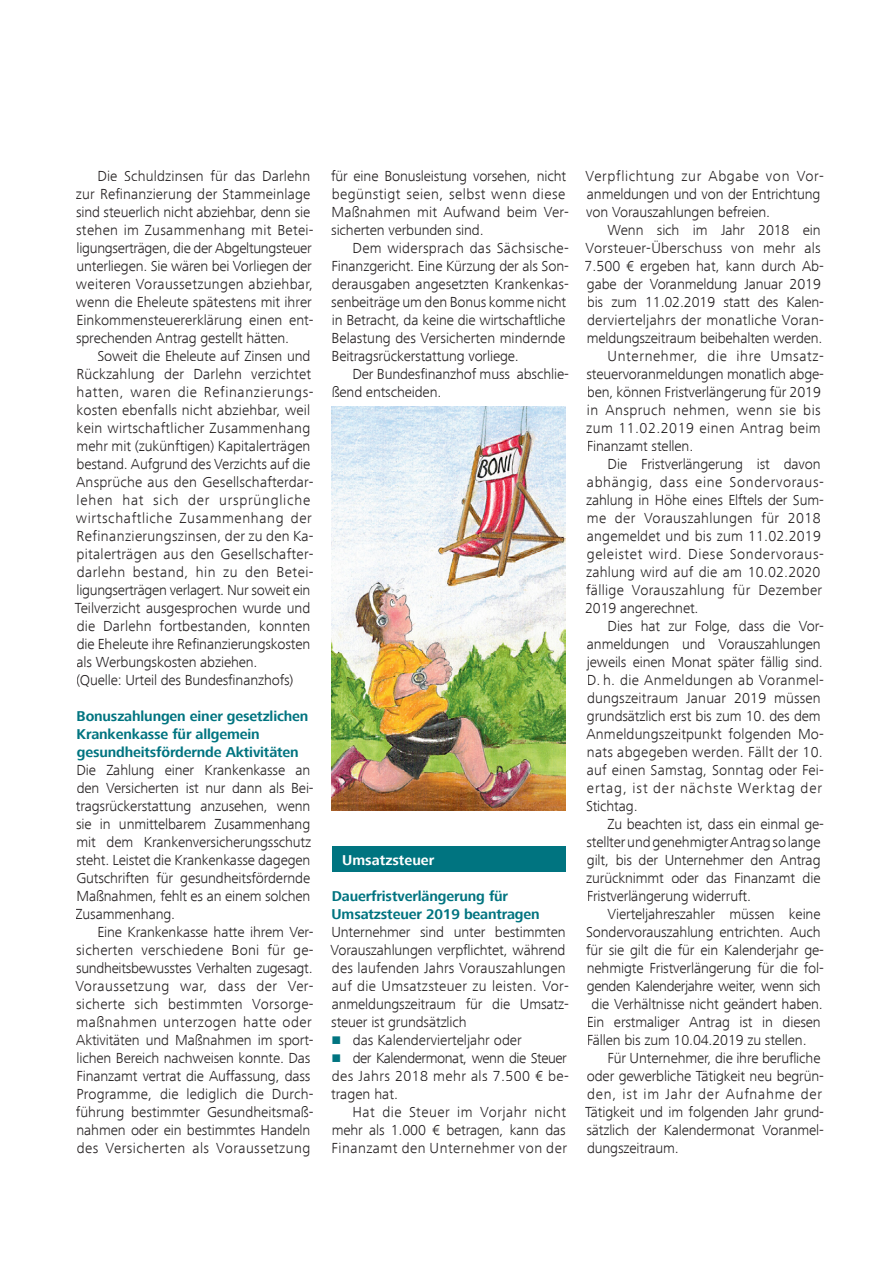
<style>
.page{position:relative;width:893px;height:1263px;background:#fff}
.page>*{position:absolute;margin:0;border:0;box-sizing:border-box;transform-origin:0 0}
.t1{font:300 15px/18px "Frutiger Next Com";letter-spacing:-.01em;color:#231f20}
.t2{font:300 15px/18px "Frutiger Next Com";letter-spacing:.01em;color:#231f20}
.t3{font:300 15px "Frutiger Next Com";letter-spacing:.02em;color:#231f20}
.t4{font:300 15px "Frutiger Next Com";letter-spacing:.04em;color:#231f20}
.t5{font:300 15px "Frutiger Next Com";letter-spacing:.03em;color:#231f20}
.t6{font:300 15px "Frutiger Next Com";letter-spacing:-.03em;color:#231f20}
.t7{font:300 15px "Frutiger Next Com";letter-spacing:.06em;color:#231f20}
.t8{font:300 15px "Frutiger Next Com";letter-spacing:.05em;color:#231f20}
.t9{font:700 14.7px/18px "Frutiger Next Com";letter-spacing:-.01em;color:#007480}
.t10{font:700 14.7px "Frutiger Next Com";color:#fff}
.s1{color:#007480}
</style>
<div class="page">
<div style="left:332px;top:847px;width:234px;height:25px;background:#007480"></div>
<img style="left:332px;top:406px;width:234px;height:404px">
<p class="t1" style="left:76px;top:167px;width:239px;text-indent:21px">Die Schuldzinsen für das Darlehn zur Refinanzierung der Stammeinlage sind steuerlich nicht abziehbar, denn sie stehen im Zusammenhang mit Betei&shy;ligungserträgen, die der Abgeltungsteuer unterliegen. Sie wären bei Vorliegen der weiteren Voraussetzungen abziehbar, wenn die Eheleute spätestens mit ihrer Einkommensteuererklärung einen ent&shy;sprechenden Antrag gestellt hätten.</p>
<p class="t2" style="left:75px;top:347px;width:240px;text-indent:23px">Soweit die Eheleute auf Zinsen und Rückzahlung der Darlehn verzichtet hatten, waren die Refinanzierungs&shy;kosten ebenfalls nicht abziehbar, weil kein wirtschaftlicher Zusammenhang mehr mit (zukünftigen) Kapitalerträgen bestand. Aufgrund des Verzichts auf die Ansprüche aus den Gesellschafterdar&shy;lehen hat sich der ursprüngliche wirtschaftliche Zusammenhang der Refinanzierungszinsen, der zu den Ka&shy;pitalerträgen aus den Gesellschafter&shy;darlehn bestand, hin zu den Betei&shy;ligungserträgen verlagert. Nur soweit ein Teilverzicht ausgesprochen wurde und die Darlehn fortbestanden, konnten die Eheleute ihre Refinanzierungskosten als Werbungskosten abziehen.<br>(Quelle: Urteil des Bundesfinanzhofs)</p>
<p class="t9" style="left:77px;top:707px;width:233px">Bonuszahlungen einer gesetzlichen<br>Krankenkasse für allgemein gesundheitsfördernde Aktivitäten</p>
<p class="t1" style="left:76px;top:761px;width:240px">Die Zahlung einer Krankenkasse an den Versicherten ist nur dann als Bei&shy;tragsrückerstattung anzusehen, wenn sie in unmittelbarem Zusammenhang mit dem Krankenversicherungsschutz steht. Leistet die Krankenkasse dagegen Gutschriften für gesundheitsfördernde Maßnahmen, fehlt es an einem solchen Zusammenhang.</p>
<p class="t1" style="left:75px;top:923px;width:240px;text-indent:22px">Eine Krankenkasse hatte ihrem Ver&shy;sicherten verschiedene Boni für ge&shy;sundheitsbewusstes Verhalten zugesagt.<br>Voraussetzung war, dass der Ver&shy;sicherte sich bestimmten Vorsorge&shy;maßnahmen unterzogen hatte oder Aktivitäten und Maßnahmen im sport&shy;lichen Bereich nachweisen konnte. Das Finanzamt vertrat die Auffassung, dass Programme, die lediglich die Durch&shy;führung bestimmter Gesundheitsmaß&shy;nahmen oder ein bestimmtes Handeln des Versicherten als Voraussetzung</p>
<p class="t1" style="left:331px;top:167px;width:239px">für eine Bonusleistung vorsehen, nicht begünstigt seien, selbst wenn diese Maßnahmen mit Aufwand beim Ver&shy;sicherten verbunden sind.</p>
<p class="t1" style="left:331px;top:239px;width:239px;text-indent:21px">Dem widersprach das Sächsische-Finanzgericht. Eine Kürzung der als Son&shy;derausgaben angesetzten Krankenkas&shy;senbeiträge um den Bonus komme nicht in Betracht, da keine die wirtschaftliche Belastung des Versicherten mindernde Beitragsrückerstattung vorliege.</p>
<p class="t1" style="left:332px;top:365px;width:239px;text-indent:21px">Der Bundesfinanzhof muss abschlie&shy;ßend entscheiden.</p>
<p class="t10" style="left:342px;top:851px;width:94px">Umsatzsteuer</p>
<p class="t9" style="left:332px;top:887px;width:210px">Dauerfristverlängerung für<br>Umsatzsteuer 2019 beantragen</p>
<p class="t1" style="left:330px;top:923px;width:240px">Unternehmer sind unter bestimmten Vorauszahlungen verpflichtet, während des laufenden Jahrs Vorauszahlungen auf die Umsatzsteuer zu leisten. Vor&shy;anmeldungszeitraum für die Umsatz&shy;steuer ist grundsätzlich</p>
<p class="t1" style="left:331px;top:1031px;width:192px"><span class="s1">■</span> das Kalendervierteljahr oder</p>
<p class="t1" style="left:331px;top:1049px;width:239px;text-align:justify"><span class="s1">■</span> der Kalendermonat, wenn die Steuer des Jahrs 2018 mehr als 7.500 € be&shy;tragen hat.</p>
<p class="t1" style="left:332px;top:1103px;width:237px;text-align:justify;text-indent:21px">Hat die Steuer im Vorjahr nicht mehr als 1.000 € betragen, kann das Finanzamt den Unternehmer von der</p>
<p class="t1" style="left:586px;top:167px;width:240px">Verpflichtung zur Abgabe von Vor&shy;anmeldungen und von der Entrichtung von Vorauszahlungen befreien.</p>
<p class="t1" style="left:608px;top:221px;width:215px">Wenn sich im Jahr 2018 ein</p>
<p class="t3" style="left:586px;top:239px;width:237px">Vorsteuer-Überschuss von mehr als</p>
<p class="t1" style="left:585px;top:257px;width:241px">7.500 € ergeben hat, kann durch Ab-</p>
<p class="t1" style="left:587px;top:275px;width:236px">gabe der Voranmeldung Januar 2019</p>
<p class="t1" style="left:587px;top:293px;width:239px">bis zum 11.02.2019 statt des Kalen-</p>
<p class="t3" style="left:587px;top:311px;width:238px">dervierteljahrs der monatliche Voran-</p>
<p class="t1" style="left:587px;top:329px;width:237px">meldungszeitraum beibehalten werden.</p>
<p class="t4" style="left:608px;top:347px;width:218px">Unternehmer, die ihre Umsatz-</p>
<p class="t1" style="left:586px;top:365px;width:239px">steuervoranmeldungen monatlich abge-</p>
<p class="t1" style="left:587px;top:383px;width:236px">ben, können Fristverlängerung für 2019</p>
<p class="t5" style="left:587px;top:401px;width:235px">in Anspruch nehmen, wenn sie bis</p>
<p class="t5" style="left:586px;top:419px;width:236px">zum 11.02.2019 einen Antrag beim</p>
<p class="t1" style="left:587px;top:437px;width:108px">Finanzamt stellen.</p>
<p class="t1" style="left:608px;top:455px;width:215px">Die Fristverlängerung ist davon</p>
<p class="t4" style="left:587px;top:473px;width:239px">abhängig, dass eine Sondervoraus-</p>
<p class="t1" style="left:586px;top:491px;width:239px">zahlung in Höhe eines Elftels der Sum-</p>
<p class="t3" style="left:587px;top:509px;width:235px">me der Vorauszahlungen für 2018</p>
<p class="t2" style="left:587px;top:527px;width:236px">angemeldet und bis zum 11.02.2019</p>
<p class="t4" style="left:587px;top:545px;width:239px">geleistet wird. Diese Sondervoraus-</p>
<p class="t2" style="left:586px;top:563px;width:236px">zahlung wird auf die am 10.02.2020</p>
<p class="t3" style="left:586px;top:581px;width:238px">fällige Vorauszahlung für Dezember</p>
<p class="t1" style="left:585px;top:599px;width:115px">2019 angerechnet.</p>
<p class="t1" style="left:608px;top:617px;width:218px">Dies hat zur Folge, dass die Vor-</p>
<p class="t1" style="left:587px;top:635px;width:235px">anmeldungen und Vorauszahlungen</p>
<p class="t1" style="left:587px;top:653px;width:238px">jeweils einen Monat später fällig sind.</p>
<p class="t3" style="left:587px;top:671px;width:239px">D. h. die Anmeldungen ab Voranmel-</p>
<p class="t2" style="left:587px;top:689px;width:235px">dungszeitraum Januar 2019 müssen</p>
<p class="t1" style="left:587px;top:707px;width:235px">grundsätzlich erst bis zum 10. des dem</p>
<p class="t2" style="left:587px;top:725px;width:239px">Anmeldungszeitpunkt folgenden Mo-</p>
<p class="t3" style="left:587px;top:743px;width:238px">nats abgegeben werden. Fällt der 10.</p>
<p class="t2" style="left:587px;top:761px;width:239px">auf einen Samstag, Sonntag oder Fei-</p>
<p class="t7" style="left:587px;top:779px;width:237px">ertag, ist der nächste Werktag der</p>
<p class="t1" style="left:586px;top:797px;width:53px">Stichtag.</p>
<p class="t1" style="left:608px;top:815px;width:218px">Zu beachten ist, dass ein einmal ge-</p>
<p class="t1" style="left:586px;top:833px;width:236px">stellter und genehmigter Antrag so lange</p>
<p class="t1" style="left:587px;top:851px;width:235px">gilt, bis der Unternehmer den Antrag</p>
<p class="t1" style="left:586px;top:869px;width:236px">zurücknimmt oder das Finanzamt die</p>
<p class="t1" style="left:587px;top:887px;width:166px">Fristverlängerung widerruft.</p>
<p class="t1" style="left:608px;top:905px;width:214px">Vierteljahreszahler müssen keine</p>
<p class="t1" style="left:586px;top:923px;width:236px">Sondervorauszahlung entrichten. Auch</p>
<p class="t1" style="left:586px;top:941px;width:239px">für sie gilt die für ein Kalenderjahr ge-</p>
<p class="t1" style="left:587px;top:959px;width:239px">nehmigte Fristverlängerung für die fol-</p>
<p class="t6" style="left:587px;top:977px;width:235px">genden Kalenderjahre weiter, wenn sich</p>
<p class="t1" style="left:592px;top:995px;width:233px">die Verhältnisse nicht geändert haben.</p>
<p class="t1" style="left:587px;top:1013px;width:236px">Ein erstmaliger Antrag ist in diesen</p>
<p class="t1" style="left:587px;top:1031px;width:221px">Fällen bis zum 10.04.2019 zu stellen.</p>
<p class="t1" style="left:608px;top:1049px;width:214px">Für Unternehmer, die ihre berufliche</p>
<p class="t1" style="left:587px;top:1067px;width:239px">oder gewerbliche Tätigkeit neu begrün-</p>
<p class="t8" style="left:587px;top:1085px;width:237px">den, ist im Jahr der Aufnahme der</p>
<p class="t1" style="left:585px;top:1103px;width:240px">Tätigkeit und im folgenden Jahr grund-</p>
<p class="t1" style="left:586px;top:1121px;width:239px">sätzlich der Kalendermonat Voranmel-</p>
<p class="t1" style="left:587px;top:1139px;width:93px">dungszeitraum.</p>
</div>
